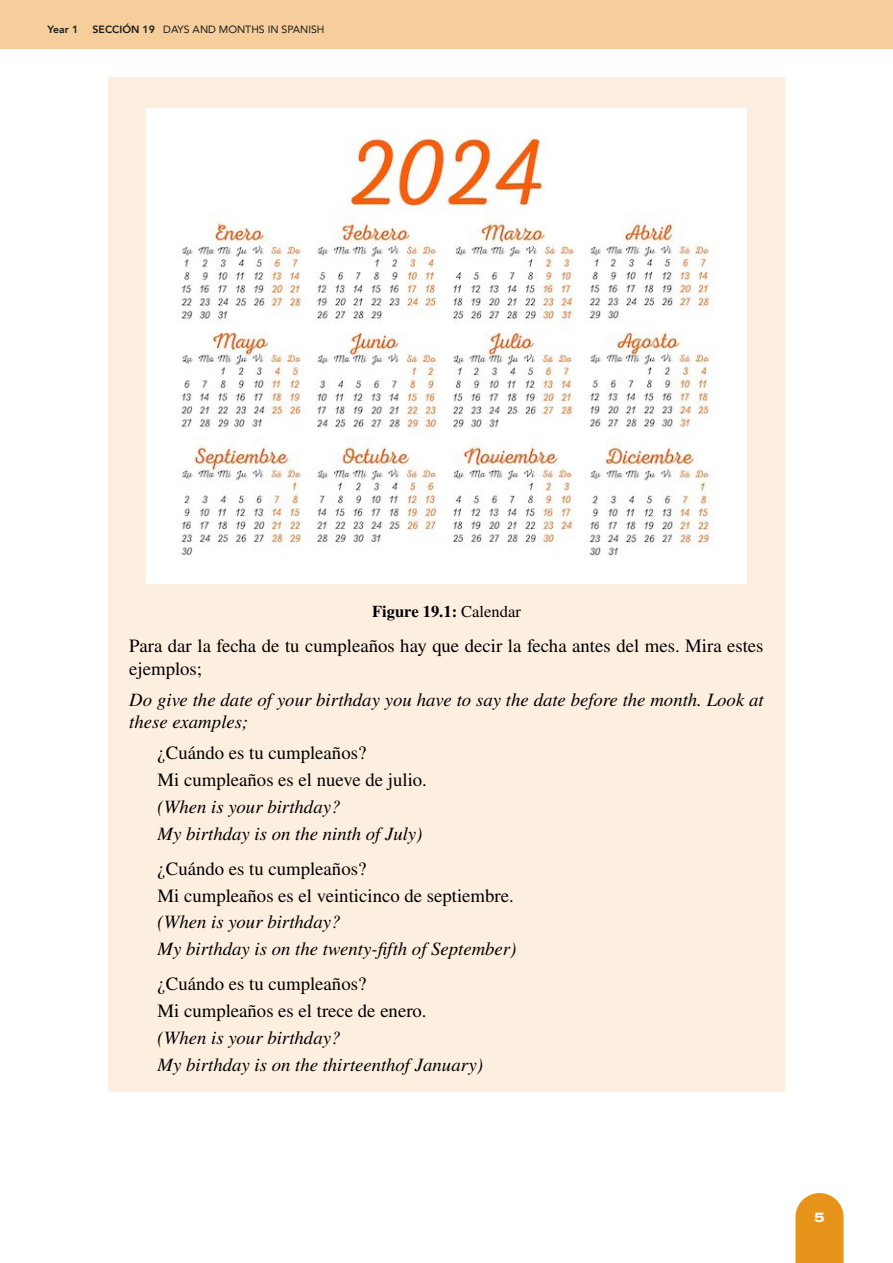
<style>
.page{position:relative;width:893px;height:1263px;background:#fff}
.page>*{position:absolute;margin:0;border:0;box-sizing:border-box;transform-origin:0 0}
.t1{font:italic 18.75px/26.7px "STIX General";color:#000}
.t2{font:18.75px/26.7px "STIX General";color:#000}
.t3{font:700 16.5px "STIX General";color:#000}
.t4{font:800 13.5px "Archivo Expanded";color:#fff}
.t5{font:10.5px "Avenir";color:#1a1a1a}
.t6{font:800 10.5px "Avenir";color:#1a1a1a}
.s1{font-weight:800}
.s2{font-weight:400}
</style>
<div class="page">
<div style="left:0;top:0;width:893px;height:49px;background:#f5ce9b"></div>
<svg style="left:795px;top:1193px;width:49px;height:70px;background:#e89d2e"></svg>
<div style="left:108px;top:77px;width:677px;height:532px;background:#fcefe0"></div>
<div style="left:108px;top:608px;width:677px;height:93px;background:#fcefe0"></div>
<div style="left:108px;top:662px;width:677px;height:92px;background:#fcefe0"></div>
<div style="left:108px;top:738px;width:677px;height:70px;background:#fcefe0"></div>
<div style="left:108px;top:791px;width:677px;height:70px;background:#fcefe0"></div>
<div style="left:108px;top:853px;width:677px;height:70px;background:#fcefe0"></div>
<div style="left:108px;top:907px;width:677px;height:70px;background:#fcefe0"></div>
<div style="left:108px;top:969px;width:677px;height:70px;background:#fcefe0"></div>
<div style="left:108px;top:1022px;width:677px;height:70px;background:#fcefe0"></div>
<img style="left:147px;top:108px;width:599px;height:475px">
<p class="t6" style="left:48px;top:21px;width:32px">Year 1</p>
<p class="t5" style="left:93px;top:21px;width:233px"><span class="s1">SECCIÓN 19</span> DAYS AND MONTHS IN SPANISH</p>
<p class="t3" style="left:372px;top:600px;width:150px">Figure 19.1: <span class="s2">Calendar</span></p>
<p class="t2" style="left:129px;top:636px;width:636px;line-height:22.5px">Para dar la fecha de tu cumpleaños hay que decir la fecha antes del mes. Mira estes ejemplos;</p>
<p class="t1" style="left:129px;top:688px;width:636px;line-height:22.5px">Do give the date of your birthday you have to say the date before the month. Look at these examples;</p>
<p class="t2" style="left:158px;top:740px;width:271px">¿Cuándo es tu cumpleaños?<br>Mi cumpleaños es el nueve de julio.</p>
<p class="t1" style="left:158px;top:793px;width:266px">(When is your birthday?<br>My birthday is on the ninth of July)</p>
<p class="t2" style="left:158px;top:856px;width:358px">¿Cuándo es tu cumpleaños?<br>Mi cumpleaños es el veinticinco de septiembre.</p>
<p class="t1" style="left:158px;top:908px;width:360px">(When is your birthday?<br>My birthday is on the twenty-fifth of September)</p>
<p class="t2" style="left:158px;top:971px;width:270px">¿Cuándo es tu cumpleaños?<br>Mi cumpleaños es el trece de enero.</p>
<p class="t1" style="left:158px;top:1024px;width:327px">(When is your birthday?<br>My birthday is on the thirteenthof January)</p>
<p class="t4" style="left:814px;top:1207px;width:12px">5</p>
</div>
